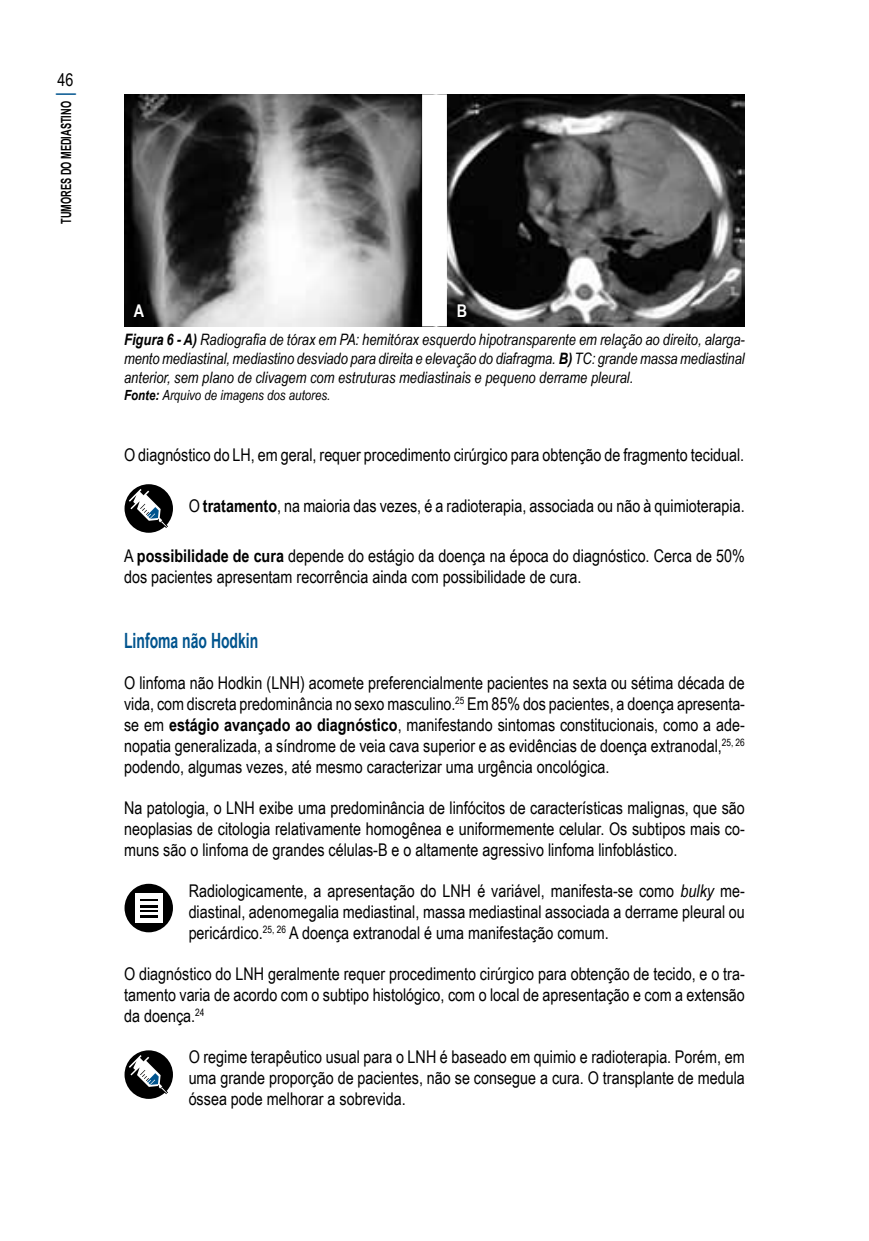
<style>
.page{position:relative;width:869px;height:1241px;background:#fff}
.page>*{position:absolute;margin:0;border:0;box-sizing:border-box;transform-origin:0 0}
.t1{font:700 21px "Arial Narrow";color:#00548e;scale:.81 1}
.t2{font:17.5px/21px "Arial Narrow";color:#000;text-align:justify}
.t3{font:700 17.5px "Arial Narrow";color:#fff}
.t4{font:italic 15.75px/18.9px "Arial Narrow";color:#000;text-align:justify}
.t5{font:italic 14px "Arial Narrow";color:#000}
.t6{font:700 14px "Arial Narrow";color:#000;scale:.8 1}
.s1{font-size:21px;color:#00548e}
.s2{font-weight:700}
.s3{font-style:italic}
</style>
<div class="page">
<img style="left:124px;top:94px;width:620px;height:232px">
<div style="left:422px;top:94px;width:24px;height:232px;background:#fff"></div>
<svg style="left:124px;top:484px;width:49px;height:48px"></svg>
<div style="left:124px;top:883px;width:49px;height:49px;background:#000;border-radius:50%"></div>
<div style="left:135px;top:893px;width:27px;height:29px;background:#fff"></div>
<svg style="left:140px;top:899px;width:17px;height:2px"></svg>
<hr style="left:140px;top:904px;width:17px;height:3px;background:#000">
<svg style="left:140px;top:910px;width:17px;height:7px"></svg>
<svg style="left:124px;top:1050px;width:49px;height:48px"></svg>
<p class="t2" style="left:57px;top:69px;width:17px">46</p>
<p class="t6" style="left:56px;top:224px;width:166px;rotate:-90deg">TUMORES DO MEDIASTINO <span class="s1">|</span></p>
<p class="t3" style="left:134px;top:297px;width:12px">A</p>
<p class="t3" style="left:456px;top:297px;width:10px">b</p>
<p class="t4" style="left:124px;top:330px;width:622px"><span class="s2">Figura 6 - A)</span> Radiografia de tórax em PA: hemitórax esquerdo hipotransparente em relação ao direito, alarga&shy;mento mediastinal, mediastino desviado para direita e elevação do diafragma. <span class="s2">B)</span> TC: grande massa mediastinal anterior, sem plano de clivagem com estruturas mediastinais e pequeno derrame pleural.</p>
<p class="t5" style="left:124px;top:385px;width:208px"><span class="s2">Fonte:</span> Arquivo de imagens dos autores.</p>
<p class="t2" style="left:124px;top:443px;width:621px">O diagnóstico do LH, em geral, requer procedimento cirúrgico para obtenção de fragmento tecidual.</p>
<p class="t2" style="left:188px;top:494px;width:557px">O <span class="s2">tratamento</span>, na maioria das vezes, é a radioterapia, associada ou não à quimioterapia.</p>
<p class="t2" style="left:124px;top:545px;width:622px">A <span class="s2">possibilidade de cura</span> depende do estágio da doença na época do diagnóstico. Cerca de 50% dos pacientes apresentam recorrência ainda com possibilidade de cura.</p>
<p class="t1" style="left:124px;top:625px;width:167px">Linfoma não Hodkin</p>
<p class="t2" style="left:124px;top:671px;width:622px">O linfoma não Hodkin (LNH) acomete preferencialmente pacientes na sexta ou sétima década de vida, com discreta predominância no sexo masculino.<sup>25</sup> Em 85% dos pacientes, a doença apresenta&shy;se em <span class="s2">estágio avançado ao diagnóstico</span>, manifestando sintomas constitucionais, como a ade&shy;nopatia generalizada, a síndrome de veia cava superior e as evidências de doença extranodal,<sup>25,</sup> <sup>26 </sup>podendo, algumas vezes, até mesmo caracterizar uma urgência oncológica.</p>
<p class="t2" style="left:124px;top:796px;width:622px">Na patologia, o LNH exibe uma predominância de linfócitos de características malignas, que são neoplasias de citologia relativamente homogênea e uniformemente celular. Os subtipos mais co&shy;muns são o linfoma de grandes células-B e o altamente agressivo linfoma linfoblástico.</p>
<p class="t2" style="left:188px;top:879px;width:557px">Radiologicamente, a apresentação do LNH é variável, manifesta-se como <span class="s3">bulky</span> me&shy;diastinal, adenomegalia mediastinal, massa mediastinal associada a derrame pleural ou pericárdico.<sup>25,</sup> <sup>26</sup> A doença extranodal é uma manifestação comum.</p>
<p class="t2" style="left:124px;top:962px;width:622px">O diagnóstico do LNH geralmente requer procedimento cirúrgico para obtenção de tecido, e o tra&shy;tamento varia de acordo com o subtipo histológico, com o local de apresentação e com a extensão da doença.<sup>24</sup></p>
<p class="t2" style="left:188px;top:1045px;width:557px">O regime terapêutico usual para o LNH é baseado em quimio e radioterapia. Porém, em uma grande proporção de pacientes, não se consegue a cura. O transplante de medula óssea pode melhorar a sobrevida.</p>
</div>
